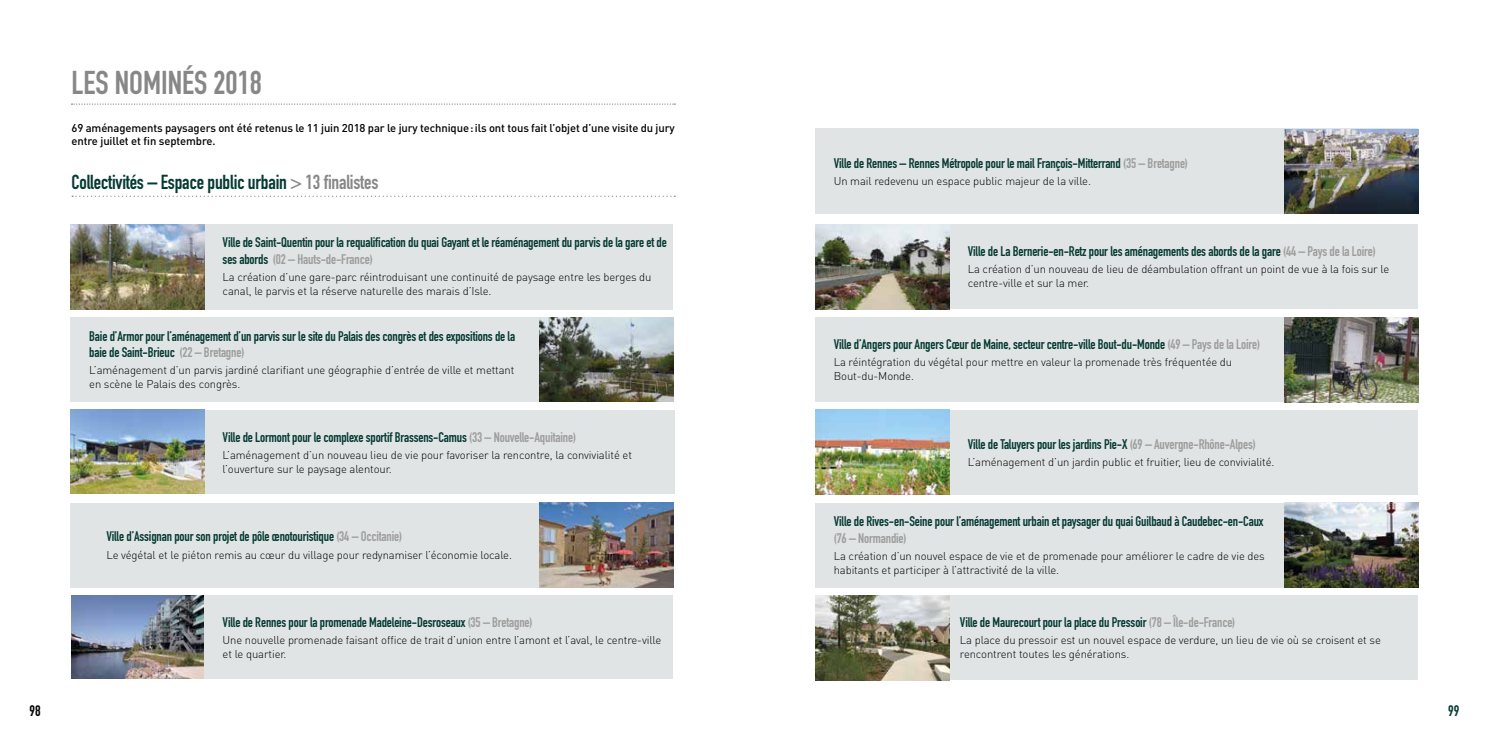
<style>
.page{position:relative;width:1489px;height:745px;background:#fff}
.page>*{position:absolute;margin:0;border:0;box-sizing:border-box;transform-origin:0 0}
.t1{font:700 32.5px "DIN Condensed";color:#878787}
.t2{font:700 20px "DIN Condensed";letter-spacing:-.01em;color:#053a34}
.t3{font:700 15px "DIN Condensed";color:#000}
.t4{font:700 15px "DIN Condensed";color:#053a34}
.t5{font:700 13.75px/16.2px "DIN Condensed";letter-spacing:-.01em;color:#053a34}
.t6{font:700 13.75px "DIN Condensed";letter-spacing:-.01em;color:#9d9d9c}
.t7{font:300 11.25px/13.8px "DIN Pro";letter-spacing:-.01em;color:#000}
.t8{font:500 11.25px/13.8px "DIN Pro";letter-spacing:-.01em;color:#000}
.s1{color:#878787}
.s2{color:#9d9d9c}
</style>
<div class="page">
<div style="left:72px;top:223px;width:601px;height:86px;background:#e1e4e4"></div>
<div style="left:815px;top:128px;width:602px;height:86px;background:#e1e4e4"></div>
<div style="left:815px;top:223px;width:602px;height:85px;background:#e1e4e4"></div>
<div style="left:815px;top:317px;width:602px;height:85px;background:#e1e4e4"></div>
<div style="left:815px;top:409px;width:602px;height:85px;background:#e1e4e4"></div>
<div style="left:815px;top:502px;width:602px;height:85px;background:#e1e4e4"></div>
<div style="left:815px;top:595px;width:602px;height:84px;background:#e1e4e4"></div>
<div style="left:70px;top:317px;width:603px;height:85px;background:#e1e4e4"></div>
<div style="left:72px;top:409px;width:602px;height:84px;background:#e1e4e4"></div>
<div style="left:71px;top:502px;width:602px;height:85px;background:#e1e4e4"></div>
<div style="left:72px;top:595px;width:601px;height:83px;background:#e1e4e4"></div>
<svg style="left:71px;top:103px;width:604px;height:2px"></svg>
<svg style="left:72px;top:195px;width:603px;height:2px"></svg>
<img style="left:70px;top:224px;width:134px;height:85px">
<img style="left:815px;top:224px;width:134px;height:85px">
<img style="left:539px;top:317px;width:134px;height:84px">
<img style="left:1284px;top:317px;width:134px;height:85px">
<img style="left:1284px;top:129px;width:134px;height:85px">
<img style="left:70px;top:409px;width:134px;height:84px">
<img style="left:815px;top:409px;width:134px;height:85px">
<img style="left:539px;top:502px;width:134px;height:85px">
<img style="left:1284px;top:502px;width:134px;height:85px">
<img style="left:71px;top:595px;width:132px;height:83px">
<img style="left:815px;top:595px;width:134px;height:84px">
<h1 class="t1" style="left:71px;top:61px;width:192px">LES NOMINÉS 2018</h1>
<p class="t8" style="left:71px;top:120px;width:605px">69 aménagements paysagers ont été retenus le 11 juin 2018 par le jury technique:ils ont tous fait l’objet d’une visite du jury entre juillet et fin septembre.</p>
<h2 class="t2" style="left:71px;top:168px;width:308px">Collectivités – Espace public urbain <span class="s1">&gt; 13 finalistes</span></h2>
<p class="t5" style="left:223px;top:234px;width:446px">Ville de Saint-Quentin pour la requalification du quai Gayant et le réaménagement du parvis de la gare et de ses abords <span class="s2">(02 – Hauts-de-France)</span></p>
<p class="t7" style="left:223px;top:269px;width:430px">La création d’une gare-parc réintroduisant une continuité de paysage entre les berges du canal, le parvis et la réserve naturelle des marais d’Isle.</p>
<p class="t5" style="left:89px;top:327px;width:427px">Baie d’Armor pour l’aménagement d’un parvis sur le site du Palais des congrès et des expositions de la baie de Saint-Brieuc <span class="s2">(22 – Bretagne)</span></p>
<p class="t7" style="left:89px;top:363px;width:426px">L’aménagement d’un parvis jardiné clarifiant une géographie d’entrée de ville et mettant en scène le Palais des congrès.</p>
<p class="t5" style="left:223px;top:428px;width:355px">Ville de Lormont pour le complexe sportif Brassens-Camus <span class="s2">(33 – Nouvelle-Aquitaine)</span></p>
<p class="t7" style="left:223px;top:447px;width:411px">L’aménagement d’un nouveau lieu de vie pour favoriser la rencontre, la convivialité et l’ouverture sur le paysage alentour.</p>
<p class="t5" style="left:106px;top:528px;width:297px">Ville d’Assignan pour son projet de pôle œnotouristique <span class="s2">(34 – Occitanie)</span></p>
<p class="t7" style="left:106px;top:547px;width:407px">Le végétal et le piéton remis au cœur du village pour redynamiser l’économie locale.</p>
<p class="t5" style="left:223px;top:613px;width:311px">Ville de Rennes pour la promenade Madeleine-Desroseaux <span class="s2">(35 – Bretagne)</span></p>
<p class="t7" style="left:223px;top:632px;width:440px">Une nouvelle promenade faisant office de trait d’union entre l’amont et l’aval, le centre-ville et le quartier.</p>
<p class="t5" style="left:833px;top:155px;width:356px">Ville de Rennes – Rennes Métropole pour le mail François-Mitterrand <span class="s2">(35 – Bretagne)</span></p>
<p class="t7" style="left:833px;top:173px;width:259px">Un mail redevenu un espace public majeur de la ville.</p>
<p class="t5" style="left:967px;top:242px;width:409px">Ville de La Bernerie-en-Retz pour les aménagements des abords de la gare <span class="s2">(44 – Pays de la Loire)</span></p>
<p class="t7" style="left:967px;top:261px;width:423px">La création d’un nouveau de lieu de déambulation offrant un point de vue à la fois sur le centre-ville et sur la mer.</p>
<p class="t5" style="left:833px;top:336px;width:428px">Ville d’Angers pour Angers Cœur de Maine, secteur centre-ville Bout-du-Monde <span class="s2">(49 – Pays de la Loire)</span></p>
<p class="t7" style="left:833px;top:354px;width:400px">La réintégration du végétal pour mettre en valeur la promenade très fréquentée du<br>Bout-du-Monde.</p>
<p class="t5" style="left:967px;top:435px;width:289px">Ville de Taluyers pour les jardins Pie-X <span class="s2">(69 – Auvergne-Rhône-Alpes)</span></p>
<p class="t7" style="left:967px;top:454px;width:308px">L’aménagement d’un jardin public et fruitier, lieu de convivialité.</p>
<p class="t5" style="left:833px;top:513px;width:431px">Ville de Rives-en-Seine pour l’aménagement urbain et paysager du quai Guilbaud à Caudebec-en-Caux</p>
<p class="t6" style="left:833px;top:528px;width:74px">(76 – Normandie)</p>
<p class="t7" style="left:833px;top:548px;width:432px">La création d’un nouvel espace de vie et de promenade pour améliorer le cadre de vie des habitants et participer à l’attractivité de la ville.</p>
<p class="t5" style="left:959px;top:613px;width:277px">Ville de Maurecourt pour la place du Pressoir <span class="s2">(78 – Île-de-France)</span></p>
<p class="t7" style="left:959px;top:632px;width:422px">La place du pressoir est un nouvel espace de verdure, un lieu de vie où se croisent et se rencontrent toutes les générations.</p>
<h3 class="t3" style="left:30px;top:700px;width:13px">98</h3>
<h3 class="t4" style="left:1447px;top:700px;width:13px">99</h3>
</div>
